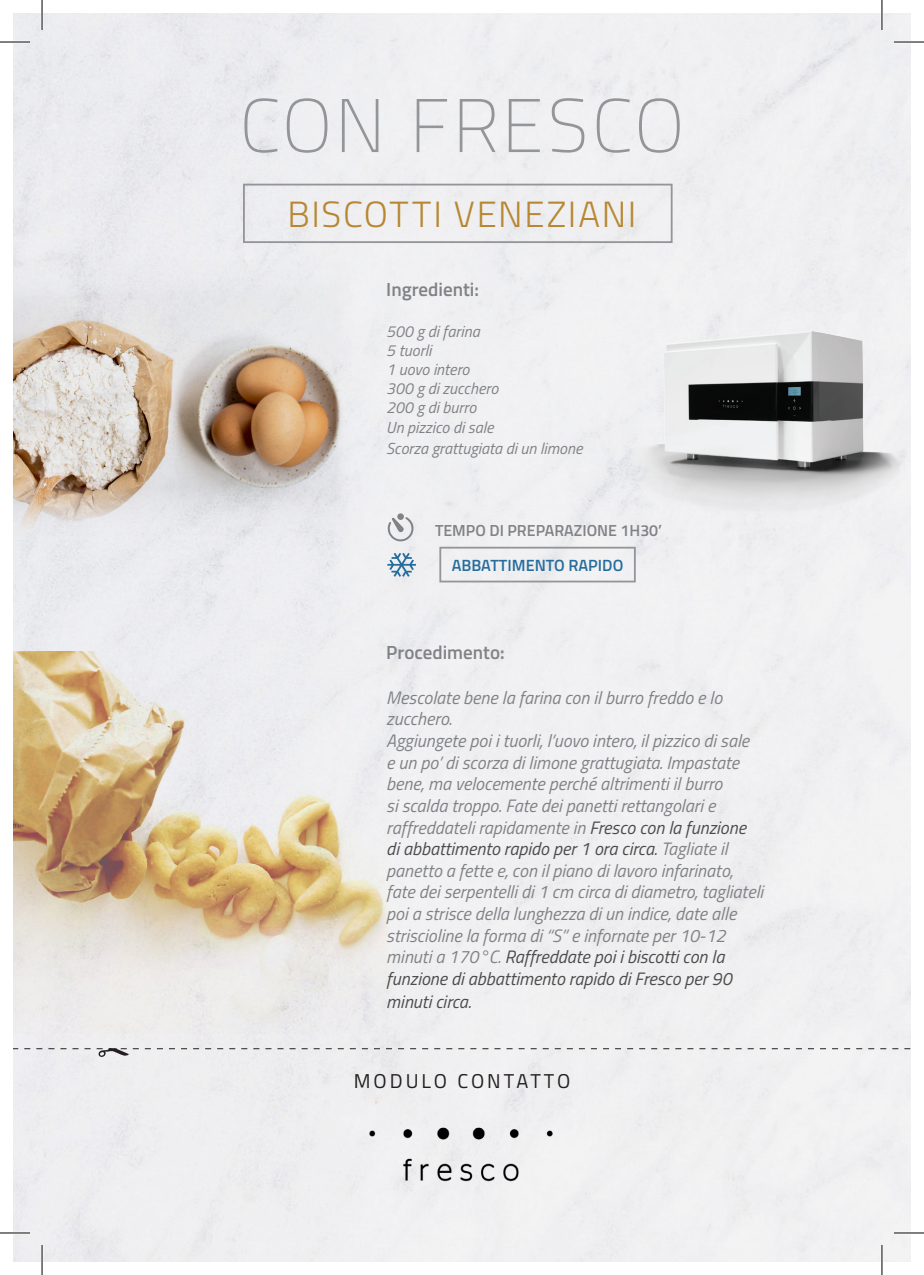
<style>
.page{position:relative;width:924px;height:1275px;background:#fff}
.page>*{position:absolute;margin:0;border:0;box-sizing:border-box;transform-origin:0 0}
.Paragrafo_base{font:100 75.8px "Titillium Web";letter-spacing:.035em;color:#939598}
.Paragrafo_base-2{font:300 36.4px "Titillium Web";letter-spacing:.045em;color:#b78732}
.t1{font:20px "Titillium Web";letter-spacing:.15em;color:#231f20}
.t2{font:600 19px "Titillium Web";color:#808285}
.t3{font:italic 18px/21.8px "Titillium Web";color:#808285}
.t4{font:600 16.2px "Titillium Web";color:#266d9d}
.t5{font:italic 16px "Titillium Web";color:#808285}
.t6{font:600 16px "Titillium Web";color:#808285}
.s1{color:#4b4c4d}
</style>
<div class="page">
<div style="left:243px;top:184px;width:429px;height:59px;border:2px solid #939598"></div>
<img style="left:359px;top:1115px;width:205px;height:70px">
<img style="left:14px;top:651px;width:374px;height:382px">
<img style="left:14px;top:256px;width:339px;height:286px">
<svg style="left:14px;top:1048px;width:895px;height:9px"></svg>
<img style="left:608px;top:292px;width:301px;height:230px">
<svg style="left:387px;top:517px;width:26px;height:24px"></svg>
<div style="left:397px;top:513px;width:7px;height:7px;background:#808285;border-radius:50%"></div>
<div style="left:439px;top:547px;width:196px;height:35px;border:2px solid #939598"></div>
<svg style="left:387px;top:553px;width:29px;height:24px"></svg>
<hr style="left:0;top:42px;width:30px;height:1px;background:#000">
<hr style="left:893px;top:42px;width:30px;height:1px;background:#000">
<hr style="left:0;top:1232px;width:30px;height:1px;background:#000">
<hr style="left:893px;top:1232px;width:30px;height:1px;background:#000">
<hr style="left:42px;top:0;width:1px;height:30px;background:#000">
<hr style="left:42px;top:1245px;width:1px;height:30px;background:#000">
<hr style="left:881px;top:0;width:1px;height:30px;background:#000">
<hr style="left:881px;top:1245px;width:1px;height:30px;background:#000">
<p class="Paragrafo_base" style="left:239px;top:72px;width:446px">CON FRESCO</p>
<p class="Paragrafo_base-2" style="left:287px;top:188px;width:350px">BISCOTTI VENEZIANI</p>
<p class="t2" style="left:386px;top:275px;width:94px">Ingredienti:</p>
<p class="t5" style="left:386px;top:319px;width:95px">500 g di farina</p>
<p class="t5" style="left:386px;top:338px;width:47px">5 tuorli</p>
<p class="t5" style="left:386px;top:357px;width:85px">1 uovo intero</p>
<p class="t5" style="left:386px;top:377px;width:113px">300 g di zucchero</p>
<p class="t5" style="left:386px;top:396px;width:91px">200 g di burro</p>
<p class="t5" style="left:386px;top:415px;width:109px">Un pizzico di sale</p>
<p class="t5" style="left:386px;top:437px;width:197px">Scorza grattugiata di un limone</p>
<p class="t6" style="left:435px;top:519px;width:228px">TEMPO DI PREPARAZIONE 1H30’</p>
<p class="t4" style="left:451px;top:553px;width:173px">ABBATTIMENTO RAPIDO</p>
<p class="t2" style="left:386px;top:638px;width:120px">Procedimento:</p>
<p class="t3" style="left:386px;top:686px;width:337px">Mescolate bene la farina con il burro freddo e lo zucchero.</p>
<p class="t3" style="left:386px;top:729px;width:364px">Aggiungete poi i tuorli, l’uovo intero, il pizzico di sale</p>
<p class="t3" style="left:386px;top:750px;width:378px">e un po’ di scorza di limone grattugiata. Impastate bene, ma velocemente perché altrimenti il burro<br>si scalda troppo. Fate dei panetti rettangolari e raffreddateli rapidamente in <span class="s1">Fresco con la funzione di abbattimento rapido per 1 ora circa.</span> Tagliate il panetto a fette e, con il piano di lavoro infarinato, fate dei serpentelli di 1 cm circa di diametro, tagliateli poi a strisce della lunghezza di un indice, date alle striscioline la forma di “S” e infornate per 10-12 minuti a 170°C. <span class="s1">Raffreddate poi i biscotti con la funzione di abbattimento rapido di Fresco per 90 minuti circa.</span></p>
<p class="t1" style="left:353px;top:1066px;width:218px">MODULO CONTATTO</p>
</div>
